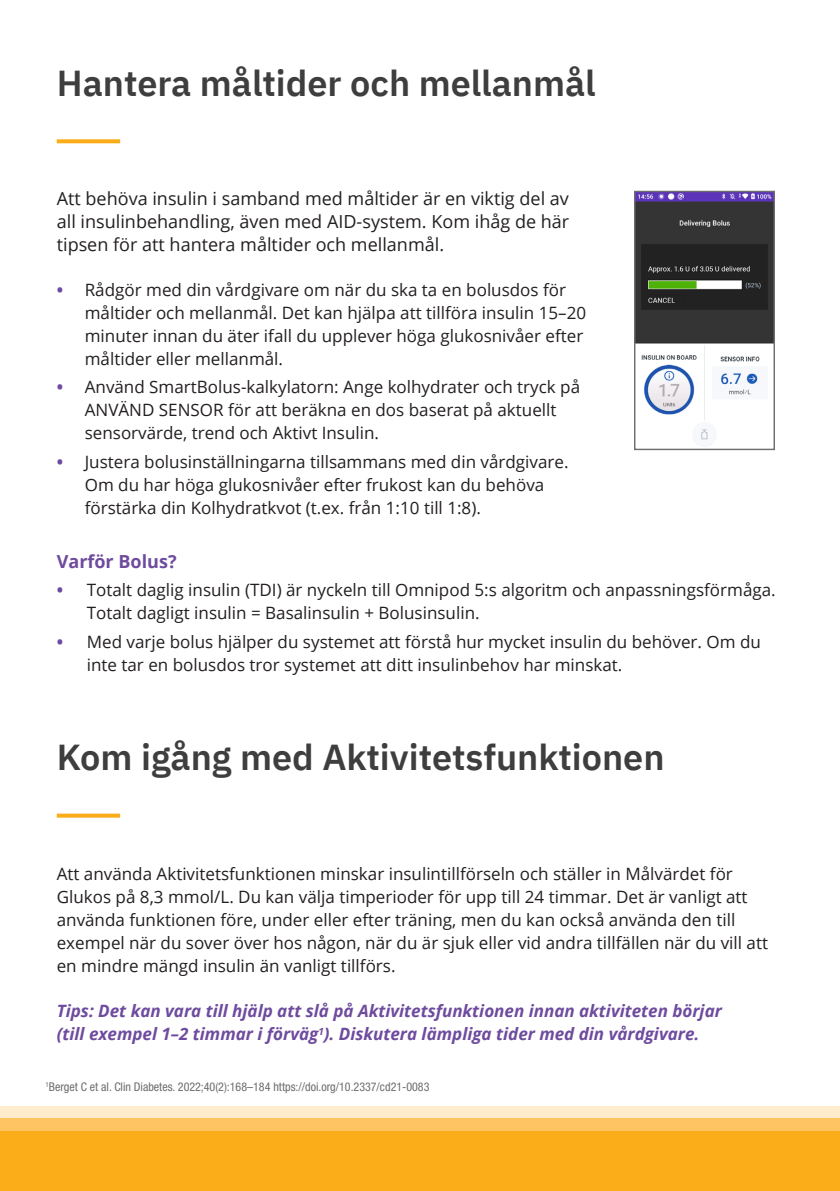
<style>
.page{position:relative;width:840px;height:1191px;background:#fff}
.page>*{position:absolute;margin:0;border:0;box-sizing:border-box;transform-origin:0 0}
.t1{font:600 36px "IBM Plex Sans";color:#3e3e3f}
.t2{font:18px/23px "Open Sans";color:#231f20;text-align:justify}
.t3{font:700 18px "Open Sans";color:#6e4b9e}
.t4{font:17px/23px "Open Sans";color:#231f20}
.t5{font:italic 700 17px/23px "Open Sans";color:#6e4b9e}
.t6{font:condensed 12px "Helvetica Neue LT Std";color:#6c6d70}
.s1{font-weight:700;color:#6e4b9e}
</style>
<div class="page">
<img style="left:635px;top:193px;width:137px;height:255px">
<div style="left:633px;top:191px;width:141px;height:259px;border:1px solid #6c6d70"></div>
<svg style="left:57px;top:139px;width:63px;height:4px"></svg>
<svg style="left:57px;top:813px;width:63px;height:4px"></svg>
<div style="left:0;top:1106px;width:839px;height:82px;background:#feeccd"></div>
<div style="left:0;top:1118px;width:839px;height:73px;background:#fec463"></div>
<div style="left:0;top:1131px;width:839px;height:60px;background:#faad19"></div>
<p class="t1" style="left:57px;top:55px;width:540px">Hantera måltider och mellanmål</p>
<p class="t2" style="left:57px;top:186px;width:513px">Att behöva insulin i samband med måltider är en viktig del av all insulinbehandling, även med AID-system. Kom ihåg de här tipsen för att hantera måltider och mellanmål.</p>
<p class="t4" style="left:85px;top:277px;width:502px;text-indent:-28px"><span class="s1">•</span> Rådgör med din vårdgivare om när du ska ta en bolusdos för måltider och mellanmål. Det kan hjälpa att tillföra insulin 15–20 minuter innan du äter ifall du upplever höga glukosnivåer efter måltider eller mellanmål.</p>
<p class="t4" style="left:85px;top:375px;width:496px;text-indent:-28px"><span class="s1">•</span> Använd SmartBolus-kalkylatorn: Ange kolhydrater och tryck på<br>ANVÄND SENSOR för att beräkna en dos baserat på aktuellt sensorvärde, trend och Aktivt Insulin.</p>
<p class="t4" style="left:85px;top:450px;width:485px;text-indent:-28px"><span class="s1">•</span> Justera bolusinställningarna tillsammans med din vårdgivare.<br>Om du har höga glukosnivåer efter frukost kan du behöva förstärka din Kolhydratkvot (t.ex. från 1:10 till 1:8).</p>
<p class="t3" style="left:57px;top:548px;width:121px">Varför Bolus?</p>
<p class="t4" style="left:87px;top:578px;width:690px;text-indent:-30px"><span class="s1">•</span> Totalt daglig insulin (TDI) är nyckeln till Omnipod 5:s algoritm och anpassningsförmåga.<br>Totalt dagligt insulin = Basalinsulin + Bolusinsulin.</p>
<p class="t4" style="left:87px;top:630px;width:675px;text-indent:-30px"><span class="s1">•</span> Med varje bolus hjälper du systemet att förstå hur mycket insulin du behöver. Om du inte tar en bolusdos tror systemet att ditt insulinbehov har minskat.</p>
<p class="t1" style="left:57px;top:729px;width:609px">Kom igång med Aktivitetsfunktionen</p>
<p class="t4" style="left:57px;top:861px;width:712px">Att använda Aktivitetsfunktionen minskar insulintillförseln och ställer in Målvärdet för Glukos på 8,3 mmol/L. Du kan välja timperioder för upp till 24 timmar. Det är vanligt att använda funktionen före, under eller efter träning, men du kan också använda den till exempel när du sover över hos någon, när du är sjuk eller vid andra tillfällen när du vill att en mindre mängd insulin än vanligt tillförs.</p>
<p class="t5" style="left:57px;top:999px;width:666px">Tips: Det kan vara till hjälp att slå på Aktivitetsfunktionen innan aktiviteten börjar (till exempel 1–2 timmar i förväg<sup>1</sup>). Diskutera lämpliga tider med din vårdgivare.</p>
<p class="t6" style="left:45px;top:1079px;width:385px"><sup>1</sup>Berget C et al. Clin Diabetes. 2022;40(2):168–184 https://doi.org/10.2337/cd21-0083</p>
</div>
